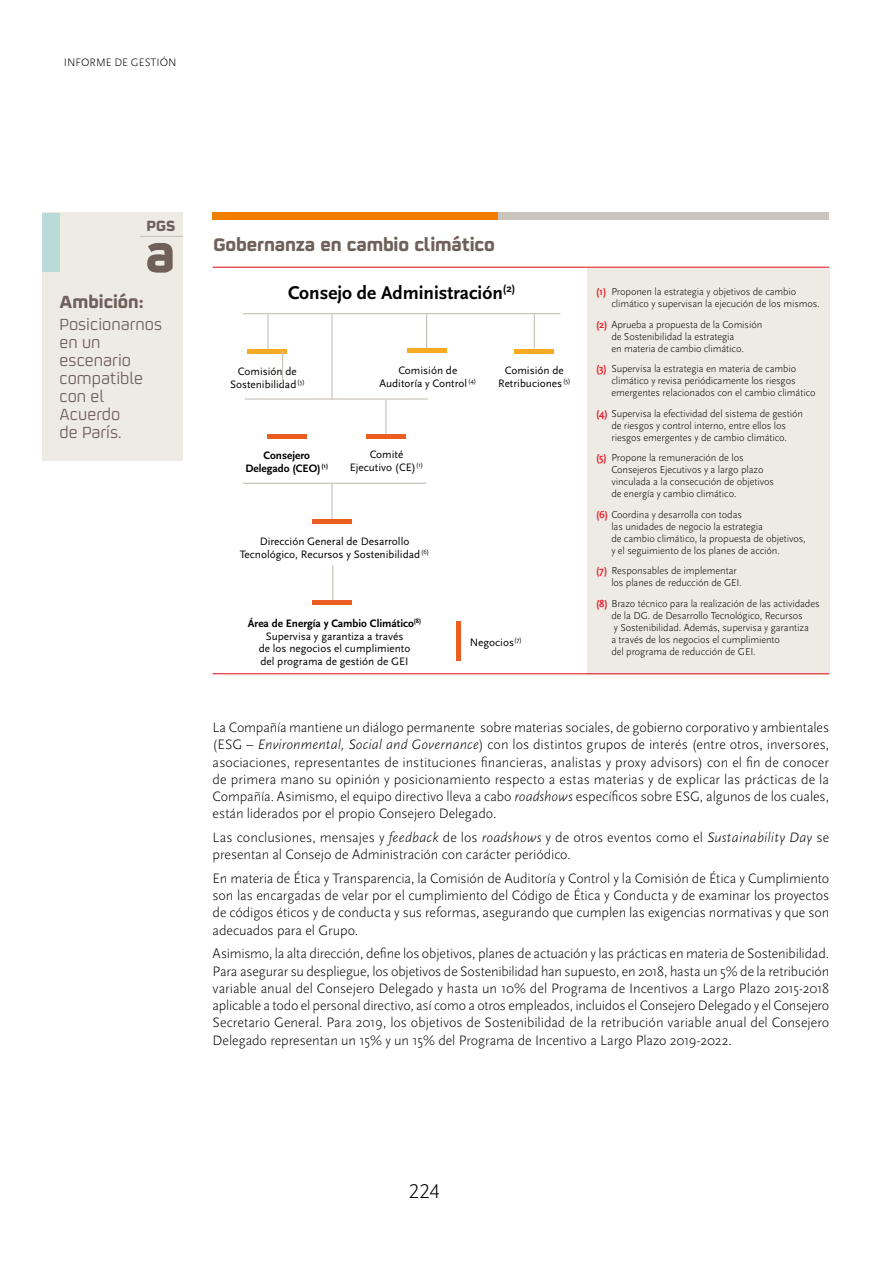
<style>
.page{position:relative;width:893px;height:1263px;background:#fff}
.page>*{position:absolute;margin:0;border:0;box-sizing:border-box;transform-origin:0 0}
.t1{font:700 58.5px "Repsol";color:#6f615a}
.t2{font:300 21px "Scala Sans Pro";color:#000}
.t3{font:700 20.25px "Repsol";letter-spacing:-.01em;color:#6f615a}
.t4{font:700 19.5px "Repsol";color:#6f615a}
.t5{font:700 19.35px "Scala Sans Pro";color:#000}
.t6{font:18px/18px "Repsol";color:#6f615a}
.t7{font:700 16.5px "Repsol";color:#6f615a}
.t8{font:300 14.25px/17.2px "Scala Sans Pro";letter-spacing:-.005em;color:#000;text-align:justify}
.t9{font:11.25px/12.9px "Scala Sans Pro";color:#000;text-align:center}
.t10{font:700 11.25px/12.9px "Scala Sans Pro";color:#000;text-align:center}
.t11{font:300 11.25px "Scala Sans Pro";color:#000}
.t12{font:300 10.5px/12px "Scala Sans Pro";letter-spacing:-.01em;color:#000}
.s1{font-weight:700}
.s2{font-weight:700;color:#e62330}
.s3{font-style:italic}
</style>
<div class="page">
<div style="left:587px;top:268px;width:242px;height:406px;background:#eeebe4"></div>
<hr style="left:331px;top:314px;width:2px;height:86px;background:#cac4bc">
<hr style="left:243px;top:483px;width:183px;height:1px;background:#cac4bc">
<hr style="left:243px;top:313px;width:317px;height:1px;background:#cac4bc">
<hr style="left:245px;top:398px;width:183px;height:2px;background:#cac4bc">
<hr style="left:267px;top:314px;width:2px;height:35px;background:#cac4bc">
<div style="left:248px;top:349px;width:39px;height:5px;background:#f8aa23"></div>
<hr style="left:534px;top:313px;width:1px;height:35px;background:#cac4bc">
<div style="left:515px;top:348px;width:39px;height:5px;background:#f8aa23"></div>
<hr style="left:426px;top:313px;width:1px;height:35px;background:#cac4bc">
<div style="left:407px;top:348px;width:39px;height:5px;background:#f8aa23"></div>
<hr style="left:331px;top:484px;width:2px;height:35px;background:#cac4bc">
<hr style="left:385px;top:399px;width:2px;height:35px;background:#cac4bc">
<hr style="left:282px;top:351px;width:1px;height:35px;background:#cac4bc">
<div style="left:313px;top:519px;width:39px;height:5px;background:#eb5e21"></div>
<hr style="left:332px;top:565px;width:1px;height:35px;background:#cac4bc">
<div style="left:313px;top:600px;width:39px;height:5px;background:#eb5e21"></div>
<div style="left:456px;top:621px;width:5px;height:39px;background:#eb5e21"></div>
<div style="left:308px;top:213px;width:521px;height:7px;background:#cac4bc"></div>
<div style="left:213px;top:213px;width:285px;height:7px;background:#ef7d00"></div>
<hr style="left:213px;top:267px;width:616px;height:1px;background:#e62330">
<hr style="left:213px;top:673px;width:616px;height:1px;background:#e62330">
<div style="left:267px;top:434px;width:39px;height:5px;background:#eb5e21"></div>
<div style="left:366px;top:434px;width:40px;height:5px;background:#eb5e21"></div>
<div style="left:43px;top:213px;width:140px;height:248px;background:#eeebe4"></div>
<div style="left:43px;top:213px;width:17px;height:59px;background:#b8dad8"></div>
<hr style="left:140px;top:236px;width:43px;height:1px;background:#cac4bc">
<p class="t11" style="left:64px;top:56px;width:114px">INFORME DE GESTIÓN</p>
<p class="t7" style="left:146px;top:212px;width:30px">PGS</p>
<h1 class="t1" style="left:145px;top:205px;width:32px">a</h1>
<h3 class="t4" style="left:60px;top:285px;width:86px">Ambición:</h3>
<p class="t6" style="left:60px;top:314px;width:104px">Posicionarnos en un escenario compatible con el<br>Acuerdo<br>de París.</p>
<h3 class="t3" style="left:213px;top:228px;width:283px">Gobernanza en cambio climático</h3>
<h3 class="t5" style="left:288px;top:281px;width:229px">Consejo de Administración<sup>(2)</sup></h3>
<p class="t9" style="left:379px;top:364px;width:98px">Comisión de<br>Auditoría y Control<sup>(4)</sup></p>
<p class="t9" style="left:230px;top:365px;width:76px">Comisión de<br>Sostenibilidad<sup>(3)</sup></p>
<p class="t9" style="left:498px;top:364px;width:74px">Comisión de<br>Retribuciones<sup>(5)</sup></p>
<p class="t10" style="left:245px;top:449px;width:84px">Consejero<br>Delegado (CEO)<sup>(1)</sup></p>
<p class="t9" style="left:350px;top:448px;width:75px">Comité<br>Ejecutivo (CE)<sup>(1)</sup></p>
<p class="t9" style="left:240px;top:535px;width:191px">Dirección General de Desarrollo<br>Tecnológico, Recursos y Sostenibilidad<sup>(6)</sup></p>
<p class="t9" style="left:248px;top:616px;width:175px"><span class="s1">Área de Energía y Cambio Climático</span><sup>(8)<br></sup>Supervisa y garantiza a través<br>de los negocios el cumplimiento<br>del programa de gestión de GEI</p>
<p class="t9" style="left:470px;top:636px;width:54px">Negocios<sup>(7)</sup></p>
<p class="t12" style="left:611px;top:286px;width:210px;text-indent:-15px"><span class="s2">(1)</span> Proponen la estrategia y objetivos de cambio climático y supervisan la ejecución de los mismos.</p>
<p class="t12" style="left:611px;top:318px;width:152px;text-indent:-15px"><span class="s2">(2)</span> Aprueba a propuesta de la Comisión de Sostenibilidad la estrategia<br>en materia de cambio climático.</p>
<p class="t12" style="left:611px;top:363px;width:206px;text-indent:-15px"><span class="s2">(3)</span> Supervisa la estrategia en materia de cambio climático y revisa periódicamente los riesgos emergentes relacionados con el cambio climático</p>
<p class="t12" style="left:596px;top:407px;width:208px;text-align:center"><span class="s2">(4)</span> Supervisa la efectividad del sistema de gestión de riesgos y control interno, entre ellos los riesgos emergentes y de cambio climático.</p>
<p class="t12" style="left:611px;top:452px;width:164px;text-indent:-15px"><span class="s2">(5)</span> Propone la remuneración de los Consejeros Ejecutivos y a largo plazo vinculada a la consecución de objetivos de energía y cambio climático.</p>
<p class="t12" style="left:611px;top:508px;width:196px;text-indent:-15px"><span class="s2">(6)</span> Coordina y desarrolla con todas<br>las unidades de negocio la estrategia<br>de cambio climático, la propuesta de objetivos, y el seguimiento de los planes de acción.</p>
<p class="t12" style="left:611px;top:565px;width:132px;text-indent:-15px"><span class="s2">(7)</span> Responsables de implementar los planes de reducción de GEI.</p>
<p class="t12" style="left:611px;top:597px;width:210px;text-indent:-15px"><span class="s2">(8)</span> Brazo técnico para la realización de las actividades de la DG. de Desarrollo Tecnológico, Recursos<br>y Sostenibilidad. Además, supervisa y garantiza<br>a través de los negocios el cumplimiento<br>del programa de reducción de GEI.</p>
<p class="t8" style="left:213px;top:719px;width:618px">La Compañía mantiene un diálogo permanente sobre materias sociales, de gobierno corporativo y ambientales (ESG – <span class="s3">Environmental, Social and Governance</span>) con los distintos grupos de interés (entre otros, inversores, asociaciones, representantes de instituciones financieras, analistas y proxy advisors) con el fin de conocer de primera mano su opinión y posicionamiento respecto a estas materias y de explicar las prácticas de la Compañía. Asimismo, el equipo directivo lleva a cabo <span class="s3">roadshows</span> específicos sobre ESG, algunos de los cuales, están liderados por el propio Consejero Delegado.</p>
<p class="t8" style="left:213px;top:829px;width:618px">Las conclusiones, mensajes y <span class="s3">feedback</span> de los <span class="s3">roadshows</span> y de otros eventos como el <span class="s3">Sustainability Day</span> se presentan al Consejo de Administración con carácter periódico.</p>
<p class="t8" style="left:213px;top:870px;width:618px">En materia de Ética y Transparencia, la Comisión de Auditoría y Control y la Comisión de Ética y Cumplimiento son las encargadas de velar por el cumplimiento del Código de Ética y Conducta y de examinar los proyectos de códigos éticos y de conducta y sus reformas, asegurando que cumplen las exigencias normativas y que son adecuados para el Grupo.</p>
<p class="t8" style="left:213px;top:945px;width:618px">Asimismo, la alta dirección, define los objetivos, planes de actuación y las prácticas en materia de Sostenibilidad.<br>Para asegurar su despliegue, los objetivos de Sostenibilidad han supuesto, en 2018, hasta un 5% de la retribución variable anual del Consejero Delegado y hasta un 10% del Programa de Incentivos a Largo Plazo 2015-2018 aplicable a todo el personal directivo, así como a otros empleados, incluidos el Consejero Delegado y el Consejero Secretario General. Para 2019, los objetivos de Sostenibilidad de la retribución variable anual del Consejero Delegado representan un 15% y un 15% del Programa de Incentivo a Largo Plazo 2019-2022.</p>
<h2 class="t2" style="left:409px;top:1179px;width:32px">224</h2>
</div>
